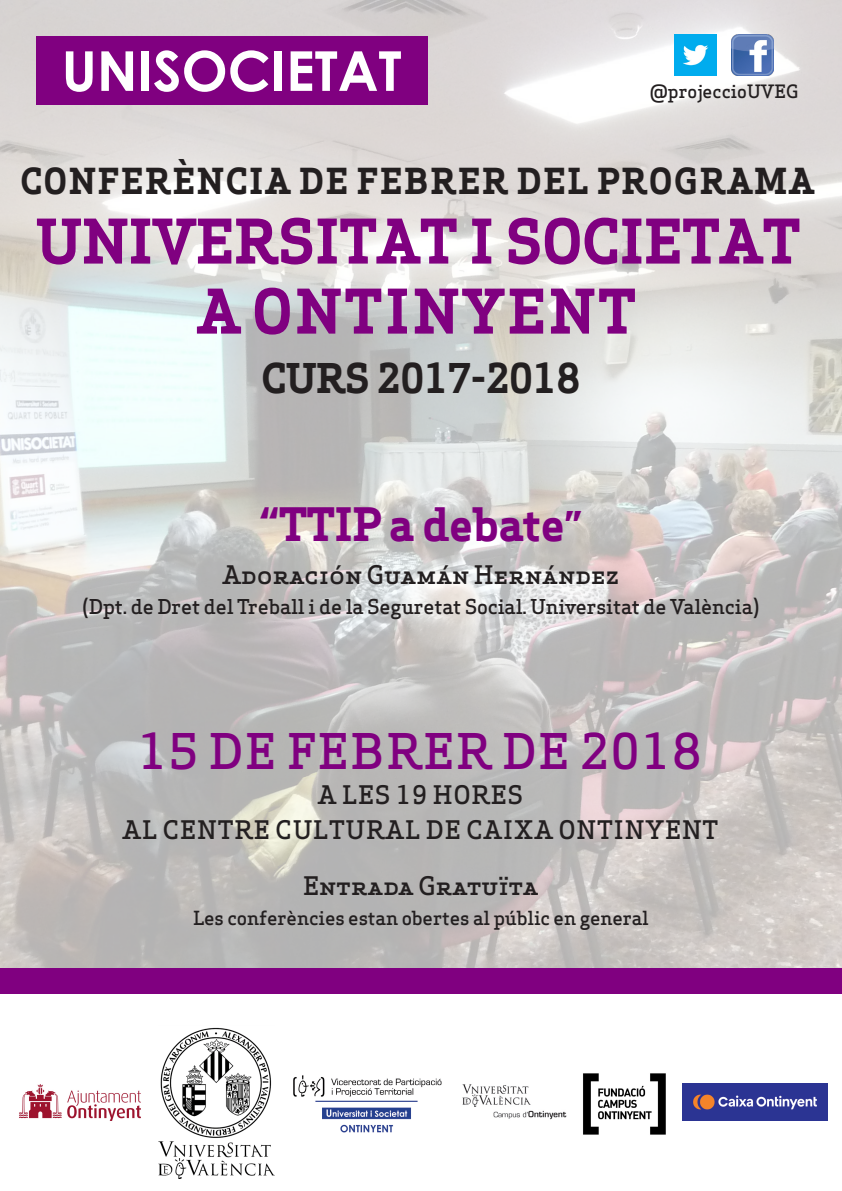
<style>
.page{position:relative;width:842px;height:1191px;background:#fff}
.page>*{position:absolute;margin:0;border:0;box-sizing:border-box;transform-origin:0 0}
.t1{font:700 60px "Apex Serif";color:#800080}
.t2{font:700 60px "Apex Serif";letter-spacing:.05em;color:#800080}
.t3{font:700 55px "Century Gothic";color:#fff}
.t4{font:500 48px "Apex Serif";letter-spacing:.04em;color:#800080}
.t5{font:700 45px "Apex Serif";letter-spacing:-.01em;color:#800080}
.t6{font:700 40px "Apex Serif";letter-spacing:-.01em;color:#231f20}
.t7{font:700 35px "Apex Serif";letter-spacing:.05em;color:#231f20}
.t8{font:500 25px "Apex Serif";letter-spacing:.04em;color:#231f20}
.t9{font:500 25px "Apex Serif";letter-spacing:-.01em;color:#231f20}
.t10{font:500 20px "Apex Serif";letter-spacing:-.01em;color:#231f20}
.t11{font:500 19px "Apex Serif";letter-spacing:-.01em;color:#231f20}
.t12{font:500 18px "Apex Serif";color:#231f20}
.s1{font-size:40px}
</style>
<div class="page">
<img style="left:0;top:0;width:842px;height:968px">
<div style="left:0;top:968px;width:842px;height:26px;background:#800080"></div>
<div style="left:36px;top:36px;width:391px;height:69px;background:#800080"></div>
<img style="left:293px;top:1075px;width:149px;height:58px">
<img style="left:159px;top:1027px;width:116px;height:152px">
<img style="left:683px;top:1083px;width:144px;height:37px">
<img style="left:19px;top:1084px;width:122px;height:37px">
<img style="left:583px;top:1073px;width:83px;height:62px">
<img style="left:462px;top:1084px;width:105px;height:36px">
<img style="left:731px;top:34px;width:42px;height:42px">
<img style="left:675px;top:34px;width:42px;height:42px">
<p class="t3" style="left:62px;top:29px;width:341px">UNISOCIETAT</p>
<p class="t12" style="left:650px;top:80px;width:150px">@projeccioUVEG</p>
<p class="t7" style="left:20px;top:158px;width:795px">CONFERÈNCIA DE FEBRER DEL PROGRAMA</p>
<p class="t1" style="left:36px;top:203px;width:766px">UNIVERSITAT I SOCIETAT</p>
<p class="t2" style="left:197px;top:273px;width:440px">A ONTINYENT</p>
<p class="t6" style="left:261px;top:353px;width:320px">CURS 2017-2018</p>
<p class="t5" style="left:261px;top:495px;width:322px">“TTIP a debate<span class="s1">”</span></p>
<p class="t9" style="left:222px;top:559px;width:399px">Adoración Guamán Hernández</p>
<p class="t10" style="left:82px;top:594px;width:679px">(Dpt. de Dret del Treball i de la Seguretat Social. Universitat de València)</p>
<p class="t4" style="left:138px;top:720px;width:564px">15 DE FEBRER DE 2018</p>
<p class="t8" style="left:318px;top:778px;width:207px">A LES 19 HORES</p>
<p class="t8" style="left:122px;top:813px;width:597px">AL CENTRE CULTURAL DE CAIXA ONTINYENT</p>
<p class="t9" style="left:303px;top:869px;width:237px">Entrada Gratuïta</p>
<p class="t11" style="left:193px;top:905px;width:457px">Les conferències estan obertes al públic en general</p>
</div>
